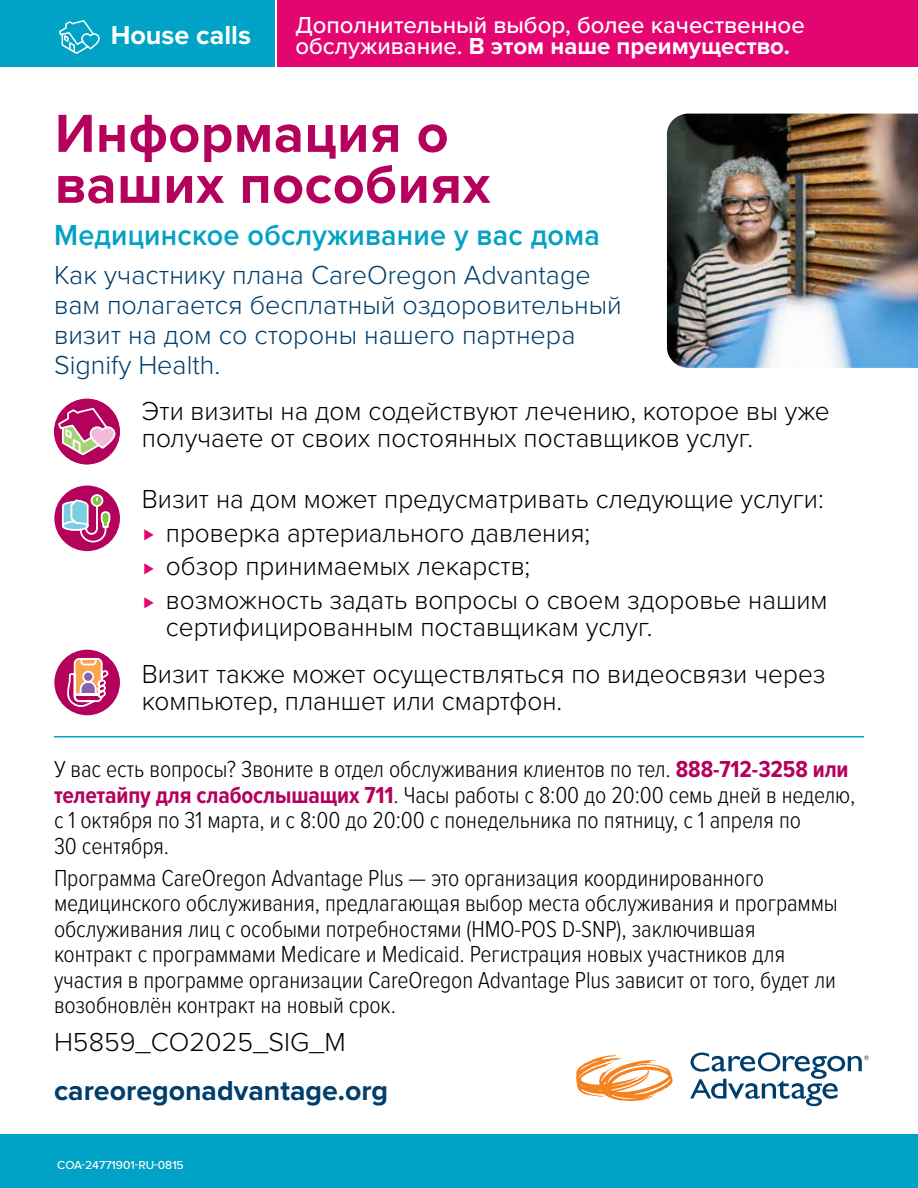
<style>
.page{position:relative;width:918px;height:1188px;background:#fff}
.page>*{position:absolute;margin:0;border:0;box-sizing:border-box;transform-origin:0 0}
.t1{font:700 55.5px/51px "Proxima Nova";letter-spacing:.01em;color:#b4015c}
.t2{font:600 30px "Proxima Nova";letter-spacing:.01em;color:#00a2c5;scale:.96 1}
.t3{font:700 28.5px "Proxima Nova";color:#003e6b}
.t4{font:300 27px/33.8px "Proxima Nova";color:#000}
.t5{font:300 27px/30px "Proxima Nova";color:#003e6b}
.t6{font:700 27px "Proxima Nova";color:#fff}
.t7{font:300 24px/25.5px "Proxima Nova Cond";letter-spacing:-.005em;color:#000}
.t8{font:500 24px/21px "Proxima Nova";color:#fff}
.t9{font:500 12px "Proxima Nova";color:#fff}
.s1{font-weight:700}
.s2{font-size:18px;color:#e40571}
.s3{font-weight:700;color:#b4015c}
</style>
<div class="page">
<hr style="left:54px;top:736px;width:810px;height:1px;background:#00a2c5">
<img style="left:666px;top:113px;width:252px;height:255px">
<div style="left:54px;top:399px;width:66px;height:65px;background:#b4015c;border-radius:50%"></div>
<svg style="left:57px;top:407px;width:59px;height:49px"></svg>
<div style="left:54px;top:486px;width:66px;height:65px;background:#b4015c;border-radius:50%"></div>
<svg style="left:60px;top:493px;width:51px;height:50px"></svg>
<div style="left:54px;top:650px;width:66px;height:65px;background:#b4015c;border-radius:50%"></div>
<svg style="left:66px;top:657px;width:44px;height:51px"></svg>
<div style="left:0;top:0;width:275px;height:67px;background:#00a2c5"></div>
<div style="left:0;top:1134px;width:918px;height:54px;background:#00a2c5"></div>
<svg style="left:58px;top:20px;width:42px;height:34px"></svg>
<div style="left:278px;top:0;width:640px;height:67px;background:#e40571"></div>
<svg style="left:576px;top:1055px;width:97px;height:46px"></svg>
<svg style="left:690px;top:1052px;width:179px;height:54px"></svg>
<p class="t6" style="left:111px;top:15px;width:142px">House calls</p>
<p class="t8" style="left:295px;top:14px;width:511px">Дополнительный выбор, более качественное обслуживание. <span class="s1">В этом наше преимущество.</span></p>
<h1 class="t1" style="left:55px;top:107px;width:437px">Информация о ваших пособиях</h1>
<p class="t2" style="left:54px;top:213px;width:570px">Медицинское обслуживание у вас дома</p>
<p class="t5" style="left:54px;top:259px;width:569px">Как участнику плана CareOregon Advantage вам полагается бесплатный оздоровительный визит на дом со стороны нашего партнера Signify Health.</p>
<p class="t4" style="left:142px;top:396px;width:689px;line-height:27px">Эти визиты на дом содействуют лечению, которое вы уже получаете от своих постоянных поставщиков услуг.</p>
<p class="t4" style="left:142px;top:481px;width:687px">Визит на дом может предусматривать следующие услуги: <span class="s2">⊲</span> проверка артериального давления;<br><span class="s2">⊲</span> обзор принимаемых лекарств;<br><span class="s2">⊲</span> возможность задать вопросы о своем здоровье нашим</p>
<p class="t4" style="left:142px;top:602px;width:685px;line-height:47.2px;text-indent:24px">сертифицированным поставщикам услуг.<br>Визит также может осуществляться по видеосвязи через</p>
<p class="t4" style="left:142px;top:683px;width:422px">компьютер, планшет или смартфон.</p>
<p class="t7" style="left:54px;top:755px;width:803px">У вас есть вопросы? Звоните в отдел обслуживания клиентов по тел. <span class="s3">888-712-3258 или телетайпу для слабослышащих 711</span>. Часы работы с 8:00 до 20:00 семь дней в неделю, с 1 октября по 31 марта, и с 8:00 до 20:00 с понедельника по пятницу, с 1 апреля по<br>30 сентября.</p>
<p class="t7" style="left:54px;top:864px;width:786px">Программа CareOregon Advantage Plus — это организация координированного медицинского обслуживания, предлагающая выбор места обслуживания и программы обслуживания лиц с особыми потребностями (HMO-POS D-SNP), заключившая контракт с программами Medicare и Medicaid. Регистрация новых участников для участия в программе организации CareOregon Advantage Plus зависит от того, будет ли возобновлён контракт на новый срок.</p>
<p class="t4" style="left:54px;top:1024px;width:293px">H5859_CO2025_SIG_M</p>
<p class="t3" style="left:54px;top:1069px;width:336px">careoregonadvantage.org</p>
<p class="t9" style="left:57px;top:1156px;width:128px">COA-24771901-RU-0815</p>
</div>
